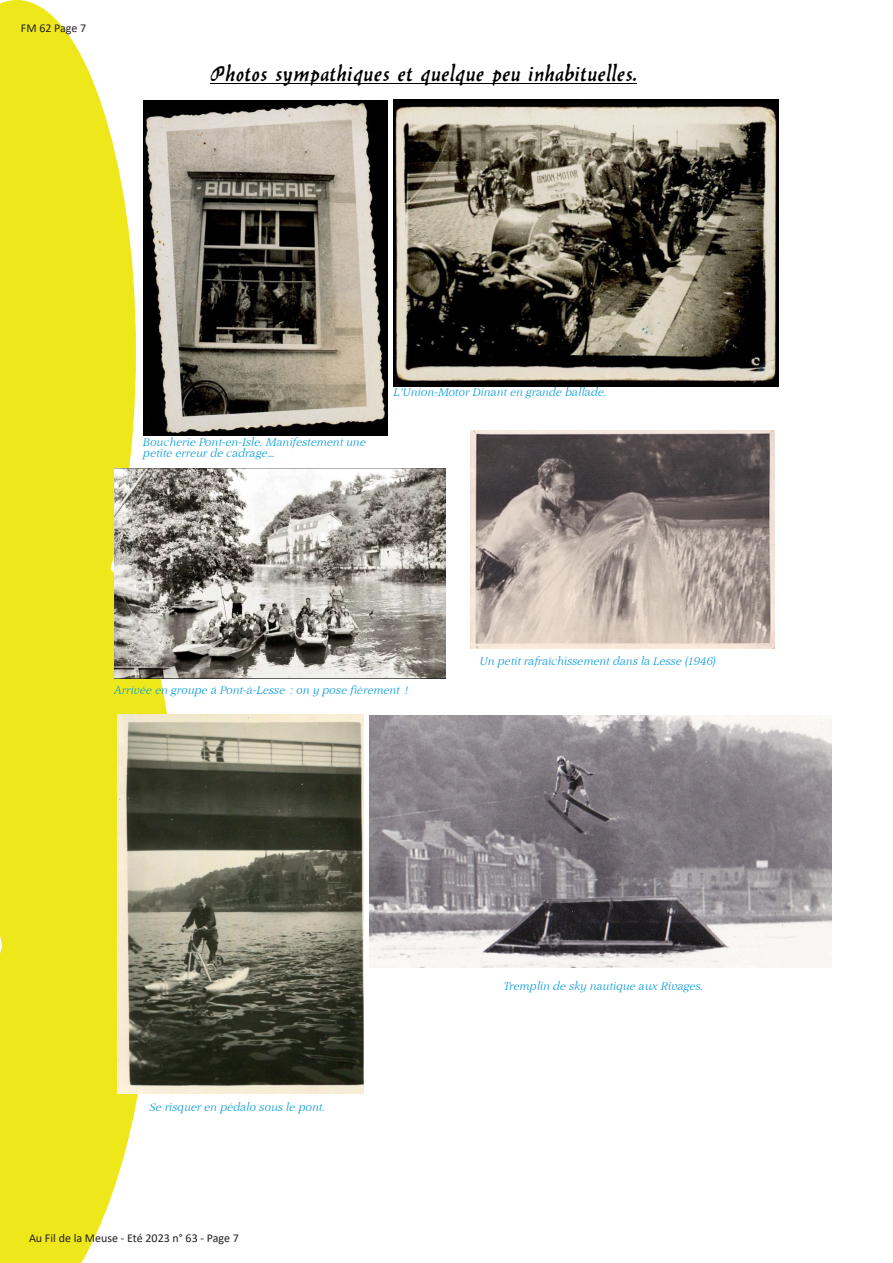
<style>
.page{position:relative;width:893px;height:1263px;background:#fff}
.page>*{position:absolute;margin:0;border:0;box-sizing:border-box;transform-origin:0 0}
.t1{font:24px "Balthazar";color:#000}
.t2{font:12px "Calibri";color:#231f20}
.t3{font:10.5px/10.5px "Accord Light SF Italic";color:#009bdc}
.s1{font-family:"Calibri";font-size:16.5px;color:#000}
</style>
<div class="page">
<svg style="left:0;top:0;width:136px;height:556px;background:#f0ea36"></svg>
<div style="left:0;top:556px;width:174px;height:253px;background:#eee81a"></div>
<svg style="left:0;top:809px;width:163px;height:454px;background:#f0eb39"></svg>
<img style="left:143px;top:100px;width:244px;height:336px">
<hr style="left:210px;top:83px;width:426px;height:1px;background:#000">
<img style="left:394px;top:100px;width:385px;height:286px">
<img style="left:471px;top:431px;width:303px;height:217px">
<img style="left:114px;top:469px;width:332px;height:210px">
<img style="left:118px;top:715px;width:246px;height:378px">
<img style="left:370px;top:716px;width:461px;height:252px">
<p class="t2" style="left:21px;top:23px;width:67px">FM 62 Page 7</p>
<h1 class="t1" style="left:210px;top:57px;width:428px">Photos sympathiques et quelque peu inhabituelles.</h1>
<p class="t3" style="left:143px;top:438px;width:224px">Boucherie Pont-en-Isle. Manifestement une petite erreur de cadrage…</p>
<p class="t3" style="left:394px;top:388px;width:214px">L’Union-Motor Dinant en grande ballade.</p>
<p class="t3" style="left:480px;top:656px;width:238px">Un petit rafraîchissement dans la Lesse (1946)</p>
<p class="t3" style="left:114px;top:682px;width:297px"><span class="s1">A</span>rrivée en groupe à Pont-à-Lesse : on y pose fièrement !</p>
<p class="t3" style="left:114px;top:685px;width:295px">Arrivée en groupe à Pont-à-Lesse : on y pose fièrement !</p>
<p class="t3" style="left:150px;top:1102px;width:177px">Se risquer en pédalo sous le pont.</p>
<p class="t3" style="left:504px;top:981px;width:201px">Tremplin de sky nautique aux Rivages.</p>
<p class="t2" style="left:29px;top:1233px;width:211px">Au Fil de la Meuse - Eté 2023 n° 63 - Page 7</p>
</div>
